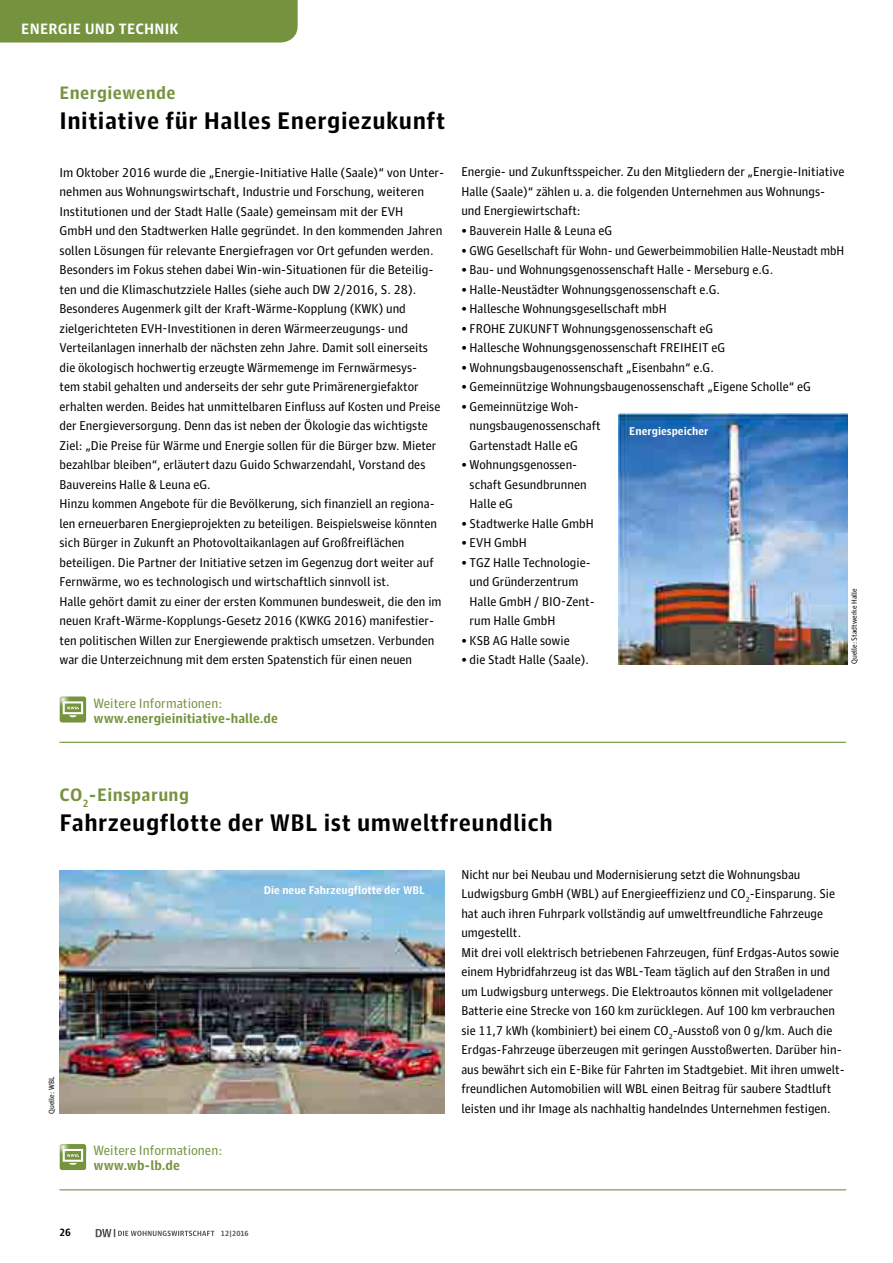
<style>
.page{position:relative;width:893px;height:1263px;background:#fff}
.page>*{position:absolute;margin:0;border:0;box-sizing:border-box;transform-origin:0 0}
.t1{font:700 24px "Guardian Agate Sans 1";letter-spacing:.02em;color:#000}
.t2{font:700 18px "Guardian Agate Sans 1";letter-spacing:.02em;color:#75933e}
.t3{font:700 15px "Guardian Agate Sans 1";letter-spacing:.01em;color:#fff}
.t4{font:13.5px "Guardian Agate Sans 1";color:#75933e}
.t5{font:700 13.5px "Guardian Agate Sans 1";color:#75933e}
.t6{font:12.75px/19.5px "Guardian Agate Sans 1";color:#000}
.t7{font:700 11.25px "Guardian Agate Sans 1";color:#fff}
.t8{font:700 10.5px "Guardian Agate Sans 1";color:#000}
.t9{font:7.5px "Guardian Agate Sans 1";color:#000}
.t10{font:700 7.5px "Guardian Agate Sans 1";color:#565655}
</style>
<div class="page">
<svg style="left:96px;top:1229px;width:118px;height:8px"></svg>
<div style="left:0;top:0;width:298px;height:43px;background:#75933e"></div>
<hr style="left:60px;top:742px;width:786px;height:1px;background:#75933e">
<svg style="left:60px;top:696px;width:26px;height:26px"></svg>
<img style="left:618px;top:413px;width:229px;height:251px">
<hr style="left:60px;top:1189px;width:786px;height:1px;background:#75933e">
<svg style="left:60px;top:1144px;width:26px;height:26px"></svg>
<img style="left:60px;top:870px;width:384px;height:244px">
<p class="t3" style="left:21px;top:18px;width:159px">ENERGIE UND TECHNIK</p>
<h2 class="t2" style="left:60px;top:80px;width:118px">Energiewende</h2>
<h1 class="t1" style="left:60px;top:104px;width:387px">Initiative für Halles Energiezukunft</h1>
<p class="t6" style="left:60px;top:161px;width:386px">Im Oktober 2016 wurde die „Energie-Initiative Halle (Saale)“ von Unter&shy;nehmen aus Wohnungswirtschaft, Industrie und Forschung, weiteren Institutionen und der Stadt Halle (Saale) gemeinsam mit der EVH<br>GmbH und den Stadtwerken Halle gegründet. In den kommenden Jahren sollen Lösungen für relevante Energiefragen vor Ort gefunden werden.<br>Besonders im Fokus stehen dabei Win-win-Situationen für die Beteilig&shy;ten und die Klimaschutzziele Halles (siehe auch DW 2/2016, S. 28).<br>Besonderes Augenmerk gilt der Kraft-Wärme-Kopplung (KWK) und zielgerichteten EVH-Investitionen in deren Wärmeerzeugungs- und Verteilanlagen innerhalb der nächsten zehn Jahre. Damit soll einerseits die ökologisch hochwertig erzeugte Wärmemenge im Fernwärmesys-<br>tem stabil gehalten und anderseits der sehr gute Primärenergiefaktor erhalten werden. Beides hat unmittelbaren Einfluss auf Kosten und Preise der Energieversorgung. Denn das ist neben der Ökologie das wichtigste Ziel: „Die Preise für Wärme und Energie sollen für die Bürger bzw. Mieter bezahlbar bleiben“, erläutert dazu Guido Schwarzendahl, Vorstand des Bauvereins Halle &amp; Leuna eG.<br>Hinzu kommen Angebote für die Bevölkerung, sich finanziell an regiona&shy;len erneuerbaren Energieprojekten zu beteiligen. Beispielsweise könnten sich Bürger in Zukunft an Photovoltaikanlagen auf Großfreiflächen beteiligen. Die Partner der Initiative setzen im Gegenzug dort weiter auf Fernwärme, wo es technologisch und wirtschaftlich sinnvoll ist.<br>Halle gehört damit zu einer der ersten Kommunen bundesweit, die den im neuen Kraft-Wärme-Kopplungs-Gesetz 2016 (KWKG 2016) manifestier&shy;ten politischen Willen zur Energiewende praktisch umsetzen. Verbunden war die Unterzeichnung mit dem ersten Spatenstich für einen neuen</p>
<p class="t6" style="left:461px;top:161px;width:385px">Energie- und Zukunftsspeicher. Zu den Mitgliedern der „Energie-Initiative<br>Halle (Saale)“ zählen u. a. die folgenden Unternehmen aus Wohnungs&shy;und Energiewirtschaft:</p>
<p class="t6" style="left:461px;top:220px;width:152px">• Bauverein Halle &amp; Leuna eG</p>
<p class="t6" style="left:461px;top:239px;width:385px">• GWG Gesellschaft für Wohn- und Gewerbeimmobilien Halle-Neustadt mbH</p>
<p class="t6" style="left:461px;top:259px;width:313px">• Bau- und Wohnungsgenossenschaft Halle - Merseburg e.G.</p>
<p class="t6" style="left:461px;top:278px;width:260px">• Halle-Neustädter Wohnungsgenossenschaft e.G.</p>
<p class="t6" style="left:461px;top:298px;width:207px">• Hallesche Wohnungsgesellschaft mbH</p>
<p class="t6" style="left:461px;top:317px;width:253px">• FROHE ZUKUNFT Wohnungsgenossenschaft eG</p>
<p class="t6" style="left:461px;top:337px;width:266px">• Hallesche Wohnungsgenossenschaft FREIHEIT eG</p>
<p class="t6" style="left:461px;top:356px;width:254px">• Wohnungsbaugenossenschaft „Eisenbahn“ e.G.</p>
<p class="t6" style="left:461px;top:376px;width:351px">• Gemeinnützige Wohnungsbaugenossenschaft „Eigene Scholle“ eG</p>
<p class="t6" style="left:470px;top:395px;width:132px;text-indent:-8px">• Gemeinnützige Woh&shy;nungsbaugenossenschaft<br>Gartenstadt Halle eG</p>
<p class="t6" style="left:470px;top:454px;width:118px;text-indent:-8px">• Wohnungsgenossen&shy;schaft Gesundbrunnen<br>Halle eG</p>
<p class="t6" style="left:461px;top:512px;width:134px">• Stadtwerke Halle GmbH</p>
<p class="t6" style="left:461px;top:532px;width:67px">• EVH GmbH</p>
<p class="t6" style="left:470px;top:551px;width:127px;text-indent:-8px">• TGZ Halle Technologie&shy;und Gründerzentrum<br>Halle GmbH / BIO-Zent&shy;rum Halle GmbH</p>
<p class="t6" style="left:461px;top:629px;width:110px">• KSB AG Halle sowie</p>
<p class="t6" style="left:461px;top:649px;width:129px">• die Stadt Halle (Saale).</p>
<p class="t7" style="left:629px;top:423px;width:81px">Energiespeicher</p>
<p class="t9" style="left:849px;top:664px;width:77px;rotate:-90deg">Quelle: Stadtwerke Halle</p>
<p class="t4" style="left:94px;top:694px;width:130px">Weitere Informationen:</p>
<p class="t5" style="left:94px;top:709px;width:186px">www.energieinitiative-halle.de</p>
<h2 class="t2" style="left:60px;top:782px;width:131px">CO<sub>2</sub>-Einsparung</h2>
<h1 class="t1" style="left:60px;top:806px;width:495px">Fahrzeugflotte der WBL ist umweltfreundlich</h1>
<p class="t6" style="left:461px;top:863px;width:385px">Nicht nur bei Neubau und Modernisierung setzt die Wohnungsbau Ludwigsburg GmbH (WBL) auf Energieeffizienz und CO<sub>2</sub>-Einsparung. Sie hat auch ihren Fuhrpark vollständig auf umweltfreundliche Fahrzeuge umgestellt.<br>Mit drei voll elektrisch betriebenen Fahrzeugen, fünf Erdgas-Autos sowie einem Hybridfahrzeug ist das WBL-Team täglich auf den Straßen in und um Ludwigsburg unterwegs. Die Elektroautos können mit vollgeladener Batterie eine Strecke von 160 km zurücklegen. Auf 100 km verbrauchen sie 11,7 kWh (kombiniert) bei einem CO<sub>2</sub>-Ausstoß von 0 g/km. Auch die Erdgas-Fahrzeuge überzeugen mit geringen Ausstoßwerten. Darüber hin&shy;aus bewährt sich ein E-Bike für Fahrten im Stadtgebiet. Mit ihren umwelt&shy;freundlichen Automobilien will WBL einen Beitrag für saubere Stadtluft</p>
<p class="t7" style="left:264px;top:882px;width:163px">Die neue Fahrzeugflotte der WBL</p>
<p class="t9" style="left:46px;top:1114px;width:39px;rotate:-90deg">Quelle: WBL</p>
<p class="t6" style="left:461px;top:1097px;width:371px">leisten und ihr Image als nachhaltig handelndes Unternehmen festigen.</p>
<p class="t4" style="left:94px;top:1141px;width:130px">Weitere Informationen:</p>
<p class="t5" style="left:94px;top:1156px;width:88px">www.wb-lb.de</p>
<p class="t8" style="left:60px;top:1225px;width:13px">26</p>
<p class="t10" style="left:221px;top:1228px;width:29px">12 | 2016</p>
</div>
